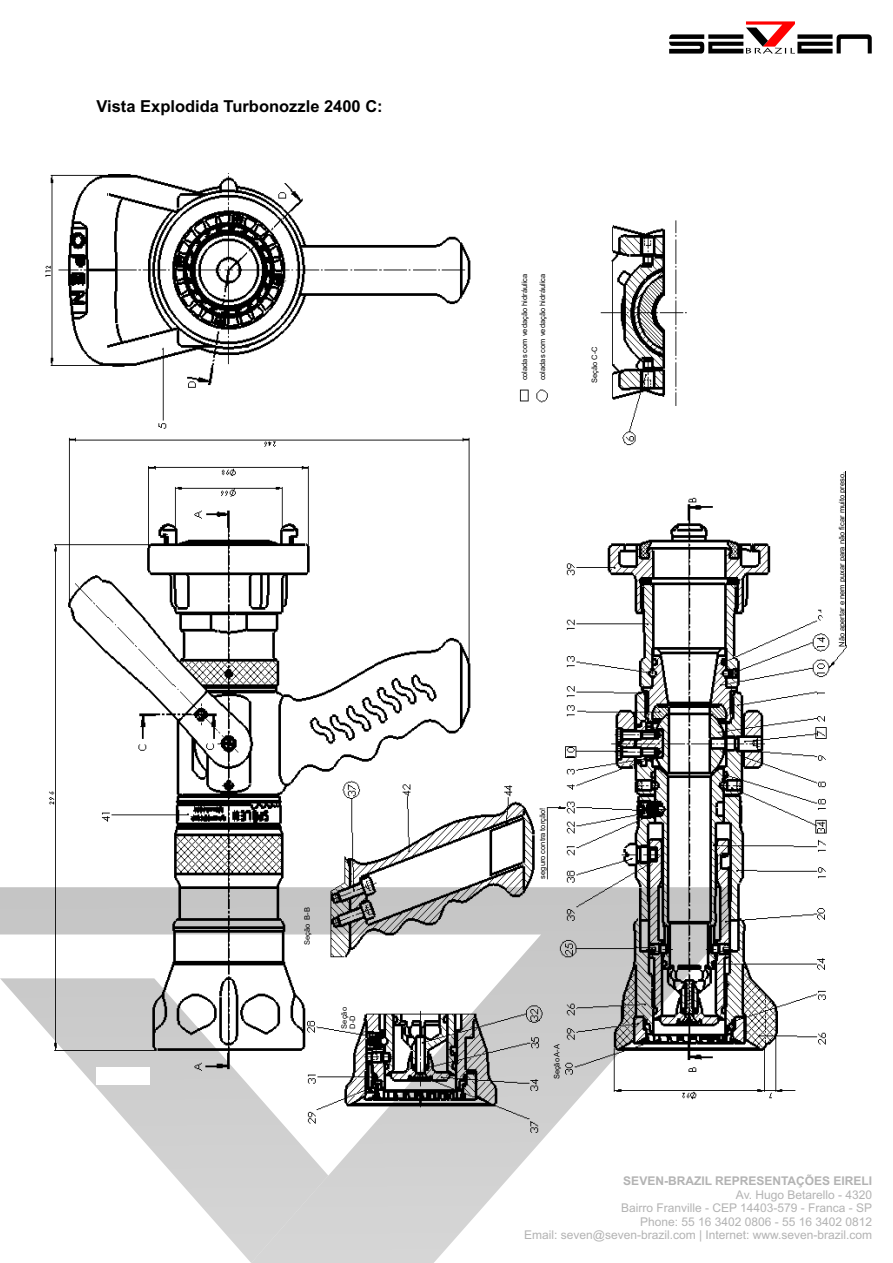
<style>
.page{position:relative;width:893px;height:1263px;background:#fff}
.page>*{position:absolute;margin:0;border:0;box-sizing:border-box;transform-origin:0 0}
.t1{font:700 16.5px "Arial";color:#000}
.t2{font:12px/13.4px "Arial";color:#b3b3b3;text-align:right}
.t3{font:700 12px "Arial";color:#b3b3b3}
.t4{font:7.5px/8.4px "Arial";color:#000}
</style>
<div class="page">
<svg style="left:669px;top:21px;width:203px;height:33px"></svg>
<svg style="left:0;top:887px;width:542px;height:376px;fill:#d4d4d4"></svg>
<svg style="left:0;top:978px;width:328px;height:285px"></svg>
<img style="left:42px;top:173px;width:805px;height:967px">
<h1 class="t1" style="left:96px;top:100px;width:288px">Vista Explodida Turbonozzle 2400 C:</h1>
<p class="t4" style="left:304px;top:945px;width:39px;rotate:-90deg">Seção B-B</p>
<p class="t4" style="left:341px;top:1028px;width:23px;rotate:-90deg">Seção<br>D-D</p>
<p class="t4" style="left:521px;top:380px;width:108px;rotate:-90deg">coladas com vedação hidráulica</p>
<p class="t4" style="left:539px;top:380px;width:108px;rotate:-90deg">coladas com vedação hidráulica</p>
<p class="t4" style="left:591px;top:383px;width:38px;rotate:-90deg">Seção C-C</p>
<p class="t4" style="left:539px;top:878px;width:72px;rotate:-90deg">seguro contra torção!</p>
<p class="t4" style="left:553px;top:1079px;width:37px;rotate:-90deg">Seção A-A</p>
<p class="t4" style="left:838px;top:647px;width:176px;rotate:-90deg">Não apertar e nem puxar para não ficar muito preso.</p>
<p class="t3" style="left:623px;top:1177px;width:250px">SEVEN-BRAZIL REPRESENTAÇÕES EIRELI</p>
<p class="t2" style="left:524px;top:1189px;width:350px">Av. Hugo Betarello - 4320<br>Bairro Franville - CEP 14403-579 - Franca - SP<br>Phone: 55 16 3402 0806 - 55 16 3402 0812<br>Email: seven@seven-brazil.com | Internet: www.seven-brazil.com</p>
</div>
